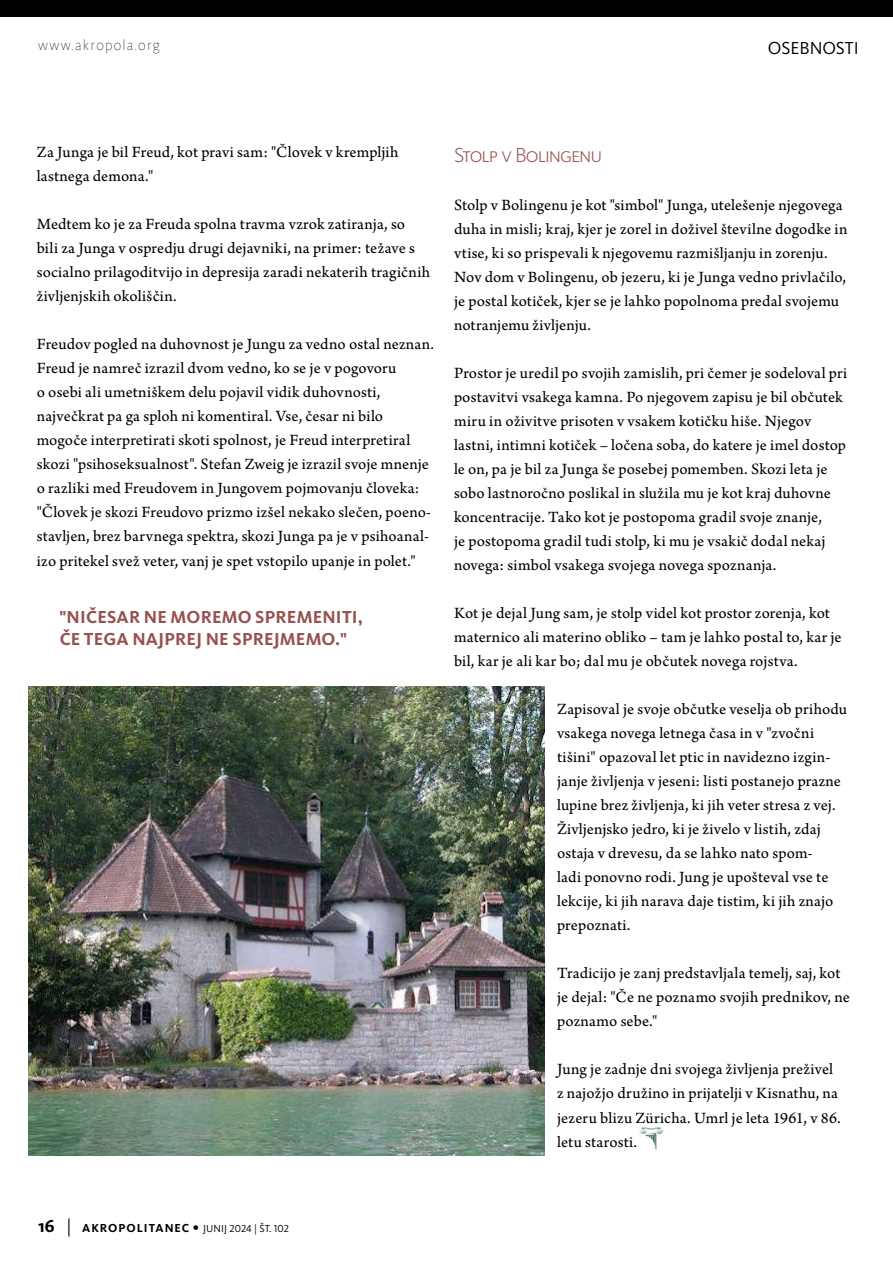
<style>
.page{position:relative;width:893px;height:1263px;background:#fff}
.page>*{position:absolute;margin:0;border:0;box-sizing:border-box;transform-origin:0 0}
.t1{font:300 21px "Kievit Pro";letter-spacing:-.05em;color:#965251}
.t2{font:700 18px/22.5px "Kievit Pro";letter-spacing:.01em;color:#965251}
.t3{font:18px "Kievit Pro";color:#000}
.t4{font:16.5px/24px "Arno Pro Sm Text";letter-spacing:.01em;color:#000}
.t5{font:100 15px "Kievit Pro";letter-spacing:.08em;color:#000}
.t6{font:10.5px "Kievit Pro";color:#000}
.s1{font-weight:700;font-size:18px}
.s2{font-size:18px}
.s3{font-weight:700;font-size:12px}
.s4{font-family:"Tahoma";font-size:13.5px}
</style>
<div class="page">
<div style="left:0;top:0;width:893px;height:17px;background:#000"></div>
<img style="left:29px;top:687px;width:515px;height:468px">
<img style="left:640px;top:1127px;width:23px;height:23px">
<p class="t5" style="left:38px;top:36px;width:123px">www.akropola.org</p>
<p class="t3" style="left:768px;top:37px;width:92px">OSEBNOSTI</p>
<p class="t4" style="left:37px;top:141px;width:363px">Za Junga je bil Freud, kot pravi sam: "Človek v krempljih lastnega demona."</p>
<p class="t4" style="left:37px;top:213px;width:395px">Medtem ko je za Freuda spolna travma vzrok zatiranja, so bili za Junga v ospredju drugi dejavniki, na primer: težave s socialno prilagoditvijo in depresija zaradi nekaterih tragičnih življenjskih okoliščin.</p>
<p class="t4" style="left:37px;top:333px;width:399px">Freudov pogled na duhovnost je Jungu za vedno ostal neznan.<br>Freud je namreč izrazil dvom vedno, ko se je v pogovoru<br>o osebi ali umetniškem delu pojavil vidik duhovnosti, največkrat pa ga sploh ni komentiral. Vse, česar ni bilo mogoče interpretirati skoti spolnost, je Freud interpretiral skozi "psihoseksualnost". Stefan Zweig je izrazil svoje mnenje o razliki med Freudovem in Jungovem pojmovanju človeka: "Človek je skozi Freudovo prizmo izšel nekako slečen, poeno&shy;stavljen, brez barvnega spektra, skozi Junga pa je v psihoanal&shy;izo pritekel svež veter, vanj je spet vstopilo upanje in polet."</p>
<p class="t2" style="left:60px;top:605px;width:305px">"NIČESAR NE MOREMO SPREMENITI,<br>ČE TEGA NAJPREJ NE SPREJMEMO."</p>
<p class="t1" style="left:454px;top:142px;width:150px">Stolp v Bolingenu</p>
<p class="t4" style="left:454px;top:194px;width:395px">Stolp v Bolingenu je kot "simbol" Junga, utelešenje njegovega duha in misli; kraj, kjer je zorel in doživel številne dogodke in vtise, ki so prispevali k njegovemu razmišljanju in zorenju.<br>Nov dom v Bolingenu, ob jezeru, ki je Junga vedno privlačilo, je postal kotiček, kjer se je lahko popolnoma predal svojemu notranjemu življenju.</p>
<p class="t4" style="left:454px;top:362px;width:395px">Prostor je uredil po svojih zamislih, pri čemer je sodeloval pri postavitvi vsakega kamna. Po njegovem zapisu je bil občutek miru in oživitve prisoten v vsakem kotičku hiše. Njegov lastni, intimni kotiček – ločena soba, do katere je imel dostop le on, pa je bil za Junga še posebej pomemben. Skozi leta je sobo lastnoročno poslikal in služila mu je kot kraj duhovne koncentracije. Tako kot je postopoma gradil svoje znanje,<br>je postopoma gradil tudi stolp, ki mu je vsakič dodal nekaj novega: simbol vsakega svojega novega spoznanja.</p>
<p class="t4" style="left:454px;top:602px;width:389px">Kot je dejal Jung sam, je stolp videl kot prostor zorenja, kot maternico ali materino obliko – tam je lahko postal to, kar je bil, kar je ali kar bo; dal mu je občutek novega rojstva.</p>
<p class="t4" style="left:557px;top:698px;width:291px">Zapisoval je svoje občutke veselja ob prihodu vsakega novega letnega časa in v "zvočni tišini" opazoval let ptic in navidezno izgin&shy;janje življenja v jeseni: listi postanejo prazne lupine brez življenja, ki jih veter stresa z vej.<br>Življenjsko jedro, ki je živelo v listih, zdaj ostaja v drevesu, da se lahko nato spom-<br>ladi ponovno rodi. Jung je upošteval vse te lekcije, ki jih narava daje tistim, ki jih znajo prepoznati.</p>
<p class="t4" style="left:557px;top:962px;width:294px">Tradicijo je zanj predstavljala temelj, saj, kot je dejal: "Če ne poznamo svojih prednikov, ne poznamo sebe."</p>
<p class="t4" style="left:557px;top:1058px;width:285px">Jung je zadnje dni svojega življenja preživel z najožjo družino in prijatelji v Kisnathu, na jezeru blizu Züricha. Umrl je leta 1961, v 86. letu starosti.</p>
<p class="t6" style="left:38px;top:1222px;width:252px"><span class="s1">16</span> <span class="s2">|</span> <span class="s3">AKROPOLITANEC</span> <span class="s4">•</span> JUNIJ 2024 | ŠT. 102</p>
</div>
